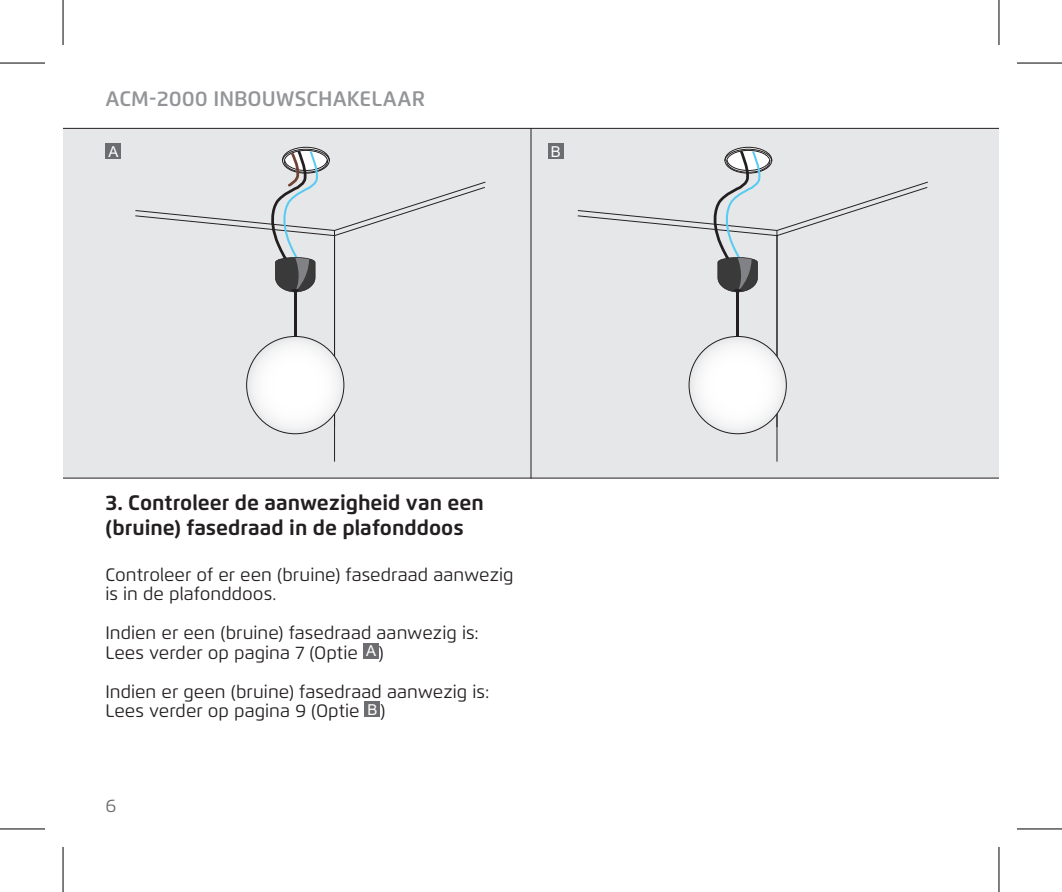
<style>
.page{position:relative;width:1062px;height:892px;background:#fff}
.page>*{position:absolute;margin:0;border:0;box-sizing:border-box;transform-origin:0 0}
.Kopje_titel{font:700 21px/25.2px "Flexo";color:#231f20}
.t1{font:600 21px "Flexo";color:#939598}
.t2{font:18px/19.5px "Flexo";color:#231f20}
.t3{font:18px "Flexo";color:#6c6d70}
.Kopje_titel-2{font:15px "Arial";color:#fff}
</style>
<div class="page">
<div style="left:63px;top:128px;width:935px;height:350px;background:#e6e7e9"></div>
<hr style="left:530px;top:128px;width:1px;height:350px;background:#231f20">
<div style="left:724px;top:147px;width:48px;height:26px;border:1px solid #231f20;border-radius:50%"></div>
<div style="left:577px;top:292px;width:199px;height:136px;background:#e6e7e9"></div>
<div style="left:776px;top:292px;width:151px;height:170px;background:#e6e7e9"></div>
<svg style="left:689px;top:336px;width:97px;height:97px"></svg>
<hr style="left:736px;top:290px;width:3px;height:46px;background:#231f20">
<svg style="left:577px;top:149px;width:351px;height:143px;background:#dcdddf"></svg>
<div style="left:363px;top:643px;width:15px;height:15px;background:#6c6d70"></div>
<div style="left:365px;top:701px;width:15px;height:16px;background:#6c6d70"></div>
<div style="left:282px;top:147px;width:47px;height:26px;border:1px solid #231f20;border-radius:50%"></div>
<div style="left:135px;top:292px;width:199px;height:136px;background:#e6e7e9"></div>
<div style="left:334px;top:292px;width:151px;height:170px;background:#e6e7e9"></div>
<svg style="left:246px;top:336px;width:98px;height:97px"></svg>
<hr style="left:294px;top:290px;width:2px;height:46px;background:#231f20">
<svg style="left:135px;top:149px;width:350px;height:143px;background:#dcdddf"></svg>
<div style="left:106px;top:144px;width:15px;height:15px;background:#6c6d70"></div>
<div style="left:548px;top:144px;width:15px;height:15px;background:#6c6d70"></div>
<svg style="left:0;top:829px;width:45px;height:1px"></svg>
<svg style="left:1017px;top:829px;width:44px;height:1px"></svg>
<hr style="left:0;top:62px;width:45px;height:2px;background:#000">
<hr style="left:1016px;top:62px;width:45px;height:2px;background:#000">
<hr style="left:0;top:828px;width:45px;height:1px;background:#000">
<hr style="left:1016px;top:828px;width:45px;height:1px;background:#000">
<hr style="left:62px;top:0;width:2px;height:45px;background:#000">
<hr style="left:62px;top:846px;width:2px;height:45px;background:#000">
<hr style="left:998px;top:0;width:1px;height:45px;background:#000">
<hr style="left:998px;top:846px;width:1px;height:45px;background:#000">
<p class="t1" style="left:106px;top:85px;width:321px">ACM-2000 INBOUWSCHAKELAAR</p>
<p class="Kopje_titel-2" style="left:109px;top:141px;width:12px">A</p>
<p class="Kopje_titel-2" style="left:550px;top:141px;width:12px">B</p>
<p class="Kopje_titel" style="left:106px;top:490px;width:380px">3. Controleer de aanwezigheid van een (bruine) fasedraad in de plafonddoos</p>
<p class="t2" style="left:106px;top:564px;width:409px">Controleer of er een (bruine) fasedraad aanwezig is in de plafonddoos.</p>
<p class="t2" style="left:106px;top:623px;width:375px">Indien er een (bruine) fasedraad aanwezig is:</p>
<p class="t2" style="left:106px;top:642px;width:254px">Lees verder op pagina 7 (Optie</p>
<p class="Kopje_titel-2" style="left:366px;top:640px;width:12px">A</p>
<p class="t2" style="left:378px;top:642px;width:7px">)</p>
<p class="t2" style="left:106px;top:681px;width:385px">Indien er geen (bruine) fasedraad aanwezig is:</p>
<p class="t2" style="left:106px;top:701px;width:255px">Lees verder op pagina 9 (Optie</p>
<p class="Kopje_titel-2" style="left:367px;top:699px;width:12px">B</p>
<p class="t2" style="left:380px;top:701px;width:7px">)</p>
<p class="t3" style="left:106px;top:794px;width:12px">6</p>
</div>
